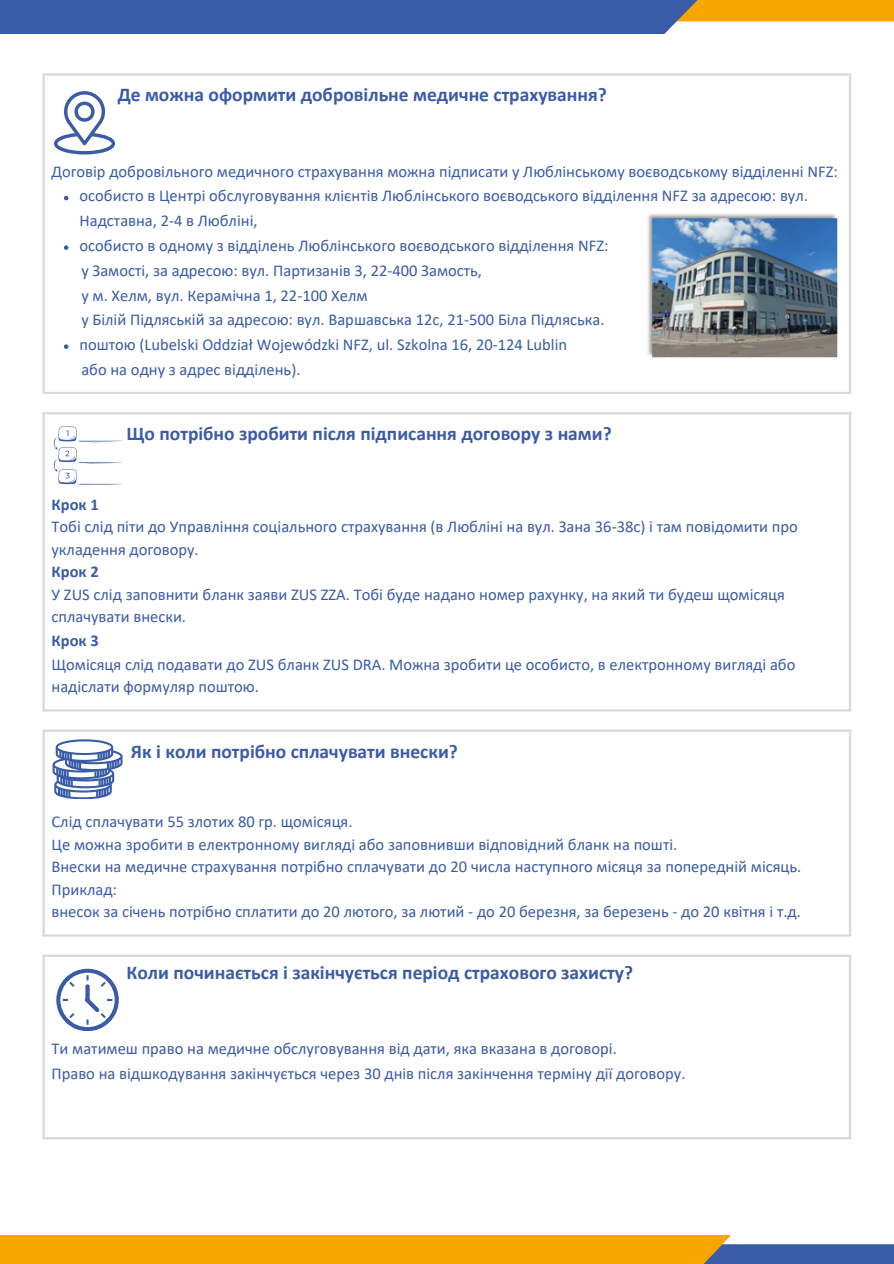
<style>
.page{position:relative;width:894px;height:1264px;background:#fff}
.page>*{position:absolute;margin:0;border:0;box-sizing:border-box;transform-origin:0 0}
.t1{font:700 19.5px "Calibri";color:#3a5ba7}
.t2{font:16.5px/22.5px "Calibri";color:#3a5ba7}
.t3{font:700 16.5px "Calibri";color:#3a5ba7}
.s1{font-weight:700}
</style>
<div class="page">
<svg style="left:64px;top:196px;width:4px;height:4px"></svg>
<svg style="left:64px;top:245px;width:4px;height:5px"></svg>
<svg style="left:64px;top:344px;width:4px;height:5px"></svg>
<hr style="left:42px;top:76px;width:3px;height:316px;background:#d9d9d9">
<hr style="left:848px;top:76px;width:2px;height:316px;background:#d9d9d9">
<hr style="left:42px;top:73px;width:808px;height:3px;background:#d9d9d9">
<hr style="left:42px;top:392px;width:808px;height:2px;background:#d9d9d9">
<hr style="left:42px;top:414px;width:3px;height:295px;background:#d9d9d9">
<hr style="left:848px;top:414px;width:2px;height:295px;background:#d9d9d9">
<hr style="left:42px;top:412px;width:808px;height:2px;background:#d9d9d9">
<hr style="left:42px;top:709px;width:808px;height:2px;background:#d9d9d9">
<hr style="left:42px;top:731px;width:3px;height:203px;background:#d9d9d9">
<hr style="left:848px;top:731px;width:2px;height:203px;background:#d9d9d9">
<hr style="left:42px;top:729px;width:808px;height:2px;background:#d9d9d9">
<hr style="left:42px;top:934px;width:808px;height:2px;background:#d9d9d9">
<hr style="left:42px;top:956px;width:3px;height:181px;background:#d9d9d9">
<hr style="left:848px;top:956px;width:2px;height:181px;background:#d9d9d9">
<hr style="left:42px;top:954px;width:808px;height:2px;background:#d9d9d9">
<hr style="left:42px;top:1137px;width:808px;height:2px;background:#d9d9d9">
<img style="left:648px;top:214px;width:190px;height:144px">
<svg style="left:53px;top:739px;width:69px;height:60px"></svg>
<svg style="left:56px;top:968px;width:63px;height:62px"></svg>
<svg style="left:54px;top:91px;width:61px;height:63px"></svg>
<svg style="left:53px;top:426px;width:69px;height:59px"></svg>
<div style="left:446px;top:0;width:447px;height:21px;background:#f7a600"></div>
<div style="left:0;top:0;width:730px;height:34px;background:#3a5ba7"></div>
<div style="left:661px;top:1244px;width:232px;height:19px;background:#3a5ba7"></div>
<div style="left:0;top:1234px;width:731px;height:29px;background:#f7a600"></div>
<h1 class="t1" style="left:118px;top:87px;width:490px">Де можна оформити добровільне медичне страхування?</h1>
<p class="t2" style="left:51px;top:161px;width:787px">Договір добровільного медичного страхування можна підписати у Люблінському воєводському відділенні NFZ:</p>
<p class="t2" style="left:80px;top:185px;width:729px;line-height:24.8px">особисто в Центрі обслуговування клієнтів Люблінського воєводського відділення NFZ за адресою: вул.<br>Надставна, 2-4 в Любліні,</p>
<p class="t2" style="left:80px;top:235px;width:530px">особисто в одному з відділень Люблінського воєводського відділення NFZ:</p>
<p class="t2" style="left:81px;top:260px;width:402px">у Замості, за адресою: вул. Партизанів 3, 22-400 Замость,</p>
<p class="t2" style="left:81px;top:285px;width:287px">у м. Хелм, вул. Керамічна 1, 22-100 Хелм</p>
<p class="t2" style="left:81px;top:310px;width:524px">у Білій Підляській за адресою: вул. Варшавська 12с, 21-500 Біла Підляська.</p>
<p class="t2" style="left:80px;top:334px;width:489px">поштою (Lubelski Oddział Wojewódzki NFZ, ul. Szkolna 16, 20-124 Lublin</p>
<p class="t2" style="left:81px;top:359px;width:221px">або на одну з адрес відділень).</p>
<p class="t1" style="left:126px;top:425px;width:486px">Що потрібно зробити після підписання договору з нами?</p>
<p class="t3" style="left:51px;top:497px;width:49px">Крок 1</p>
<p class="t2" style="left:51px;top:517px;width:747px">Тобі слід піти до Управління соціального страхування (в Любліні на вул. Зана 36-38c) і там повідомити про</p>
<p class="t2" style="left:51px;top:539px;width:149px">укладення договору.<br><span class="s1">Крок 2</span></p>
<p class="t2" style="left:51px;top:584px;width:734px">У ZUS слід заповнити бланк заяви ZUS ZZA. Тобі буде надано номер рахунку, на який ти будеш щомісяця</p>
<p class="t2" style="left:51px;top:606px;width:136px;line-height:23.7px">сплачувати внески.<br><span class="s1">Крок 3</span></p>
<p class="t2" style="left:51px;top:654px;width:745px">Щомісяця слід подавати до ZUS бланк ZUS DRA. Можна зробити це особисто, в електронному вигляді або</p>
<p class="t2" style="left:51px;top:677px;width:209px">надіслати формуляр поштою.</p>
<p class="t1" style="left:131px;top:743px;width:328px">Як і коли потрібно сплачувати внески?</p>
<p class="t2" style="left:51px;top:812px;width:302px">Слід сплачувати 55 злотих 80 гр. щомісяця.</p>
<p class="t2" style="left:51px;top:834px;width:627px">Це можна зробити в електронному вигляді або заповнивши відповідний бланк на пошті.</p>
<p class="t2" style="left:51px;top:857px;width:751px">Внески на медичне страхування потрібно сплачувати до 20 числа наступного місяця за попередній місяць.<br>Приклад:</p>
<p class="t2" style="left:51px;top:902px;width:750px">внесок за січень потрібно сплатити до 20 лютого, за лютий - до 20 березня, за березень - до 20 квітня і т.д.</p>
<p class="t1" style="left:126px;top:964px;width:508px">Коли починається і закінчується період страхового захисту?</p>
<p class="t2" style="left:51px;top:1038px;width:566px">Ти матимеш право на медичне обслуговування від дати, яка вказана в договорі.</p>
<p class="t2" style="left:51px;top:1063px;width:635px">Право на відшкодування закінчується через 30 днів після закінчення терміну дії договору.</p>
</div>
